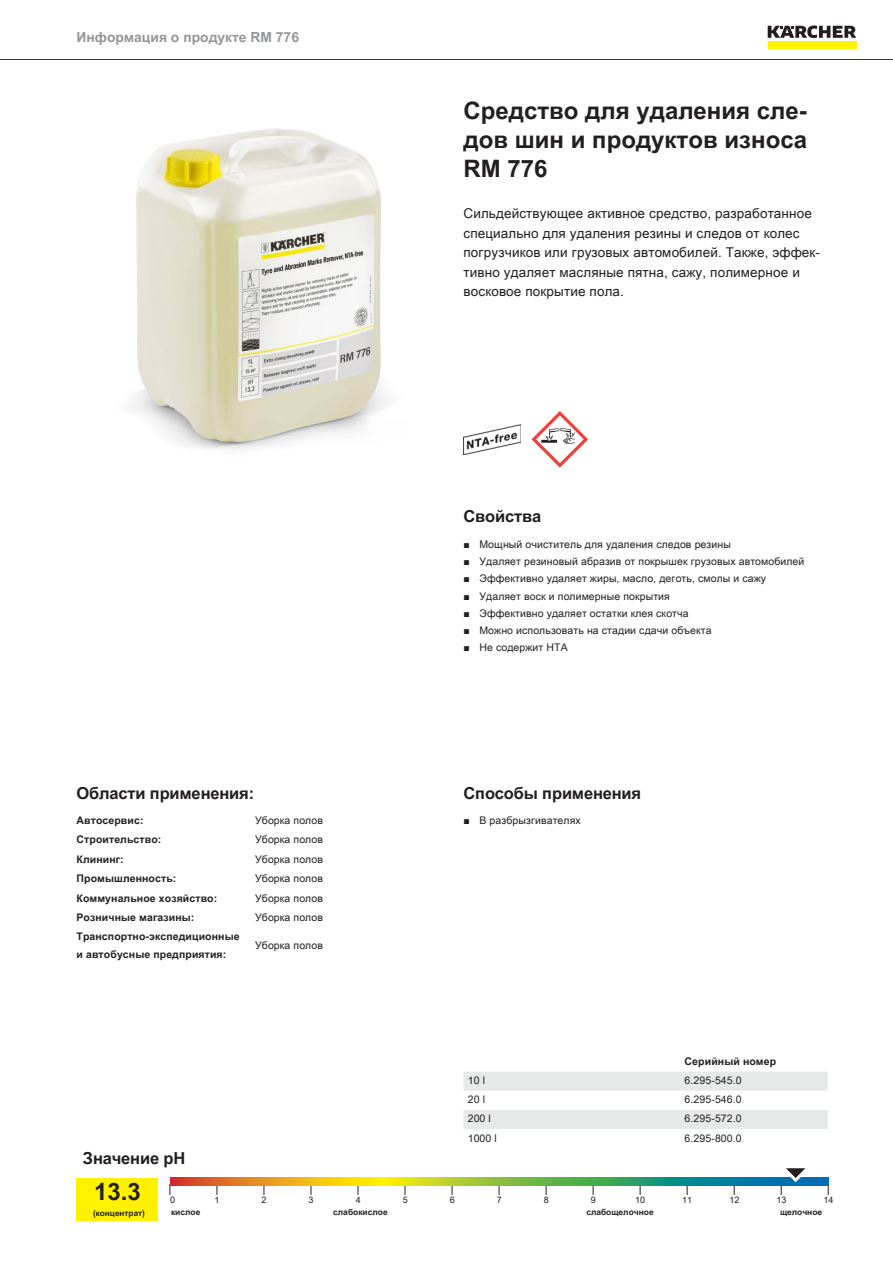
<style>
.page{position:relative;width:893px;height:1263px;background:#fff}
.page>*{position:absolute;margin:0;border:0;box-sizing:border-box;transform-origin:0 0}
.t1{font:700 24px/28.8px "Arial Unicode MS";color:#231f20;text-align:justify}
.t2{font:700 16.5px "Arial Unicode MS";letter-spacing:-.01em;color:#231f20}
.t3{font:700 13.8px "Arial Unicode MS";color:#949698}
.t4{font:13.5px/19.5px "Arial Unicode MS";letter-spacing:.01em;color:#231f20}
.t5{font:10.5px "Arial Unicode MS";letter-spacing:.01em;color:#231f20}
.t6{font:700 10.5px/17.2px "Arial Unicode MS";letter-spacing:.01em;color:#231f20}
.t7{font:9px "Arial Unicode MS";color:#231f20}
.t8{font:700 8.4px "Arial Unicode MS";color:#231f20}
.t9{font:700 8.25px "Arial Unicode MS";color:#231f20}
.s1{font-family:"Arial"}
</style>
<div class="page">
<hr style="left:0;top:59px;width:893px;height:1px;background:#231f20">
<div style="left:768px;top:42px;width:88px;height:7px;background:#fff200"></div>
<svg style="left:768px;top:26px;width:88px;height:12px"></svg>
<img style="left:133px;top:128px;width:255px;height:322px">
<img style="left:463px;top:424px;width:57px;height:30px">
<svg style="left:531px;top:411px;width:57px;height:57px"></svg>
<div style="left:77px;top:1178px;width:81px;height:42px;background:#fff200"></div>
<svg style="left:170px;top:1178px;width:658px;height:8px"></svg>
<svg style="left:778px;top:1168px;width:38px;height:27px"></svg>
<svg style="left:463px;top:1072px;width:365px;height:57px"></svg>
<h3 class="t3" style="left:77px;top:27px;width:224px">Информация о продукте RM 776</h3>
<h2 class="t2" style="left:77px;top:780px;width:179px">Области применения:</h2>
<p class="t6" style="left:77px;top:812px;width:68px">Автосервис:</p>
<p class="t5" style="left:255px;top:812px;width:69px">Уборка полов</p>
<p class="t6" style="left:77px;top:831px;width:86px">Строительство:</p>
<p class="t5" style="left:255px;top:832px;width:69px">Уборка полов</p>
<p class="t6" style="left:77px;top:851px;width:49px">Клининг:</p>
<p class="t5" style="left:255px;top:851px;width:69px">Уборка полов</p>
<p class="t6" style="left:77px;top:870px;width:101px">Промышленность:</p>
<p class="t5" style="left:255px;top:871px;width:69px">Уборка полов</p>
<p class="t6" style="left:77px;top:889px;width:142px">Коммунальное хозяйство:</p>
<p class="t5" style="left:255px;top:890px;width:69px">Уборка полов</p>
<p class="t6" style="left:77px;top:909px;width:119px">Розничные магазины:</p>
<p class="t5" style="left:255px;top:910px;width:69px">Уборка полов</p>
<p class="t6" style="left:77px;top:928px;width:165px">Транспортно-экспедиционные и автобусные предприятия:</p>
<p class="t5" style="left:255px;top:938px;width:69px">Уборка полов</p>
<h1 class="t1" style="left:463px;top:97px;width:345px">Средство для удаления сле&shy;дов шин и продуктов износа RM 776</h1>
<p class="t4" style="left:463px;top:203px;width:358px">Сильдействующее активное средство, разработанное специально для удаления резины и следов от колес погрузчиков или грузовых автомобилей. Также, эффек&shy;тивно удаляет масляные пятна, сажу, полимерное и восковое покрытие пола.</p>
<h2 class="t2" style="left:463px;top:504px;width:79px">Свойства</h2>
<p class="t5" style="left:463px;top:536px;width:269px"><span class="s1">■</span> Мощный очиститель для удаления следов резины</p>
<p class="t5" style="left:463px;top:554px;width:342px"><span class="s1">■</span> Удаляет резиновый абразив от покрышек грузовых автомобилей</p>
<p class="t5" style="left:463px;top:571px;width:304px"><span class="s1">■</span> Эффективно удаляет жиры, масло, деготь, смолы и сажу</p>
<p class="t5" style="left:463px;top:588px;width:208px"><span class="s1">■</span> Удаляет воск и полимерные покрытия</p>
<p class="t5" style="left:463px;top:605px;width:227px"><span class="s1">■</span> Эффективно удаляет остатки клея скотча</p>
<p class="t5" style="left:463px;top:623px;width:250px"><span class="s1">■</span> Можно использовать на стадии сдачи объекта</p>
<p class="t5" style="left:463px;top:640px;width:106px"><span class="s1">■</span> Не содержит НТА</p>
<h2 class="t2" style="left:463px;top:780px;width:179px">Способы применения</h2>
<p class="t5" style="left:463px;top:813px;width:119px"><span class="s1">■</span> В разбрызгивателях</p>
<p class="t6" style="left:685px;top:1053px;width:93px">Серийный номер</p>
<p class="t5" style="left:468px;top:1073px;width:19px">10 l</p>
<p class="t5" style="left:685px;top:1073px;width:59px">6.295-545.0</p>
<p class="t5" style="left:468px;top:1092px;width:19px">20 l</p>
<p class="t5" style="left:685px;top:1092px;width:59px">6.295-546.0</p>
<p class="t5" style="left:468px;top:1111px;width:25px">200 l</p>
<p class="t5" style="left:685px;top:1111px;width:59px">6.295-572.0</p>
<p class="t5" style="left:468px;top:1130px;width:31px">1000 l</p>
<p class="t5" style="left:685px;top:1130px;width:59px">6.295-800.0</p>
<h2 class="t2" style="left:83px;top:1146px;width:104px">Значение pH</h2>
<h1 class="t1" style="left:94px;top:1178px;width:48px">13.3</h1>
<p class="t7" style="left:170px;top:1193px;width:7px">0</p>
<p class="t7" style="left:215px;top:1193px;width:7px">1</p>
<p class="t7" style="left:262px;top:1193px;width:7px">2</p>
<p class="t7" style="left:309px;top:1193px;width:7px">3</p>
<p class="t7" style="left:356px;top:1193px;width:7px">4</p>
<p class="t7" style="left:403px;top:1193px;width:7px">5</p>
<p class="t7" style="left:450px;top:1193px;width:7px">6</p>
<p class="t7" style="left:497px;top:1193px;width:7px">7</p>
<p class="t7" style="left:544px;top:1193px;width:7px">8</p>
<p class="t7" style="left:591px;top:1193px;width:7px">9</p>
<p class="t7" style="left:635px;top:1193px;width:12px">10</p>
<p class="t7" style="left:682px;top:1193px;width:12px">11</p>
<p class="t7" style="left:729px;top:1193px;width:12px">12</p>
<p class="t7" style="left:776px;top:1193px;width:12px">13</p>
<p class="t7" style="left:823px;top:1193px;width:12px">14</p>
<p class="t9" style="left:93px;top:1207px;width:53px">(концентрат)</p>
<p class="t8" style="left:171px;top:1206px;width:31px">кислое</p>
<p class="t8" style="left:333px;top:1206px;width:56px">слабокислое</p>
<p class="t8" style="left:586px;top:1206px;width:69px">слабощелочное</p>
<p class="t8" style="left:780px;top:1206px;width:44px">щелочное</p>
</div>
